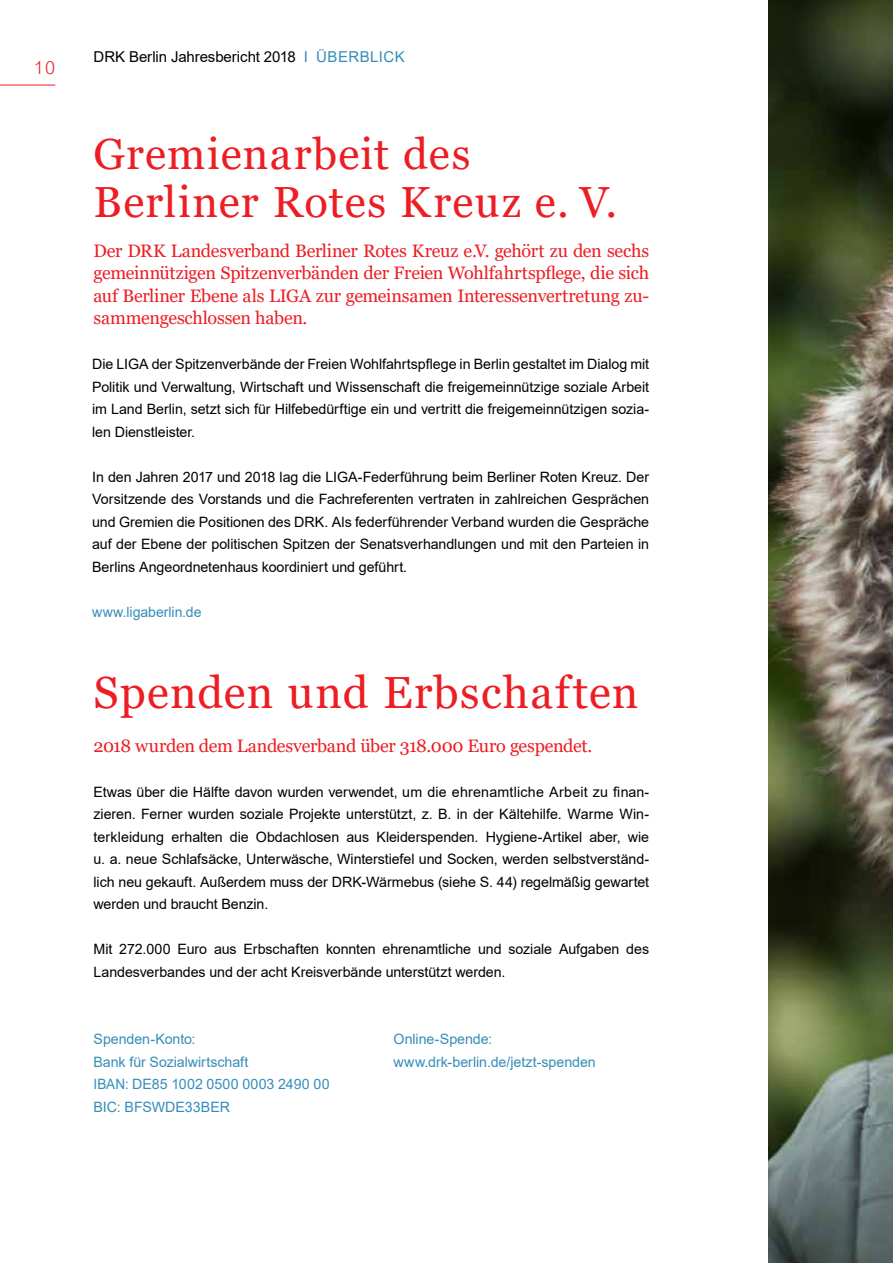
<style>
.page{position:relative;width:893px;height:1263px;background:#fff}
.page>*{position:absolute;margin:0;border:0;box-sizing:border-box;transform-origin:0 0}
.t1{font:45px "Georgia";letter-spacing:.03em;color:#ed1d24}
.t2{font:43.5px/48px "Georgia";letter-spacing:.025em;color:#ed1d24}
.t3{font:18px/22.5px "Georgia";letter-spacing:-.015em;color:#ed1d24;text-align:justify}
.t4{font:300 18px "Arial Nova";color:#ed1d24}
.t5{font:15px "Arial";letter-spacing:-.005em;color:#000}
.t6{font:14.25px/22.5px "Arial";letter-spacing:-.005em;color:#000;text-align:justify}
.t7{font:14.25px/22.5px "Arial";letter-spacing:-.005em;color:#368dba}
.s1{color:#368dba}
</style>
<div class="page">
<hr style="left:0;top:85px;width:55px;height:1px;background:#ed1d24">
<img style="left:768px;top:0;width:125px;height:1263px">
<p class="t4" style="left:34px;top:57px;width:23px">10</p>
<p class="t5" style="left:94px;top:46px;width:313px">DRK Berlin Jahresbericht 2018 <span class="s1">I ÜBERBLICK</span></p>
<h2 class="t2" style="left:94px;top:131px;width:525px">Gremienarbeit des<br>Berliner Rotes Kreuz e. V.</h2>
<p class="t3" style="left:94px;top:239px;width:557px">Der DRK Landesverband Berliner Rotes Kreuz e.V. gehört zu den sechs gemeinnützigen Spitzenverbänden der Freien Wohlfahrtspflege, die sich auf Berliner Ebene als LIGA zur gemeinsamen Interessenvertretung zu&shy;sammengeschlossen haben.</p>
<p class="t6" style="left:92px;top:353px;width:559px">Die LIGA der Spitzenverbände der Freien Wohlfahrtspflege in Berlin gestaltet im Dialog mit Politik und Verwaltung, Wirtschaft und Wissenschaft die freigemeinnützige soziale Arbeit im Land Berlin, setzt sich für Hilfebedürftige ein und vertritt die freigemeinnützigen sozia&shy;len Dienstleister.</p>
<p class="t6" style="left:92px;top:465px;width:559px">In den Jahren 2017 und 2018 lag die LIGA-Federführung beim Berliner Roten Kreuz. Der Vorsitzende des Vorstands und die Fachreferenten vertraten in zahlreichen Gesprächen und Gremien die Positionen des DRK. Als federführender Verband wurden die Gespräche auf der Ebene der politischen Spitzen der Senatsverhandlungen und mit den Parteien in Berlins Angeordnetenhaus koordiniert und geführt.</p>
<p class="t7" style="left:92px;top:600px;width:111px">www.ligaberlin.de</p>
<h1 class="t1" style="left:94px;top:666px;width:546px">Spenden und Erbschaften</h1>
<p class="t3" style="left:94px;top:734px;width:500px">2018 wurden dem Landesverband über 318.000 Euro gespendet.</p>
<p class="t6" style="left:94px;top:780px;width:557px">Etwas über die Hälfte davon wurden verwendet, um die ehrenamtliche Arbeit zu finan&shy;zieren. Ferner wurden soziale Projekte unterstützt, z. B. in der Kältehilfe. Warme Win&shy;terkleidung erhalten die Obdachlosen aus Kleiderspenden. Hygiene-Artikel aber, wie u. a. neue Schlafsäcke, Unterwäsche, Winterstiefel und Socken, werden selbstverständ&shy;lich neu gekauft. Außerdem muss der DRK-Wärmebus (siehe S. 44) regelmäßig gewartet werden und braucht Benzin.</p>
<p class="t6" style="left:94px;top:938px;width:557px">Mit 272.000 Euro aus Erbschaften konnten ehrenamtliche und soziale Aufgaben des<br>Landesverbandes und der acht Kreisverbände unterstützt werden.</p>
<p class="t7" style="left:94px;top:1028px;width:238px">Spenden-Konto:<br>Bank für Sozialwirtschaft<br>IBAN: DE85 1002 0500 0003 2490 00<br>BIC: BFSWDE33BER</p>
<p class="t7" style="left:394px;top:1028px;width:204px">Online-Spende: www.drk-berlin.de/jetzt-spenden</p>
</div>
